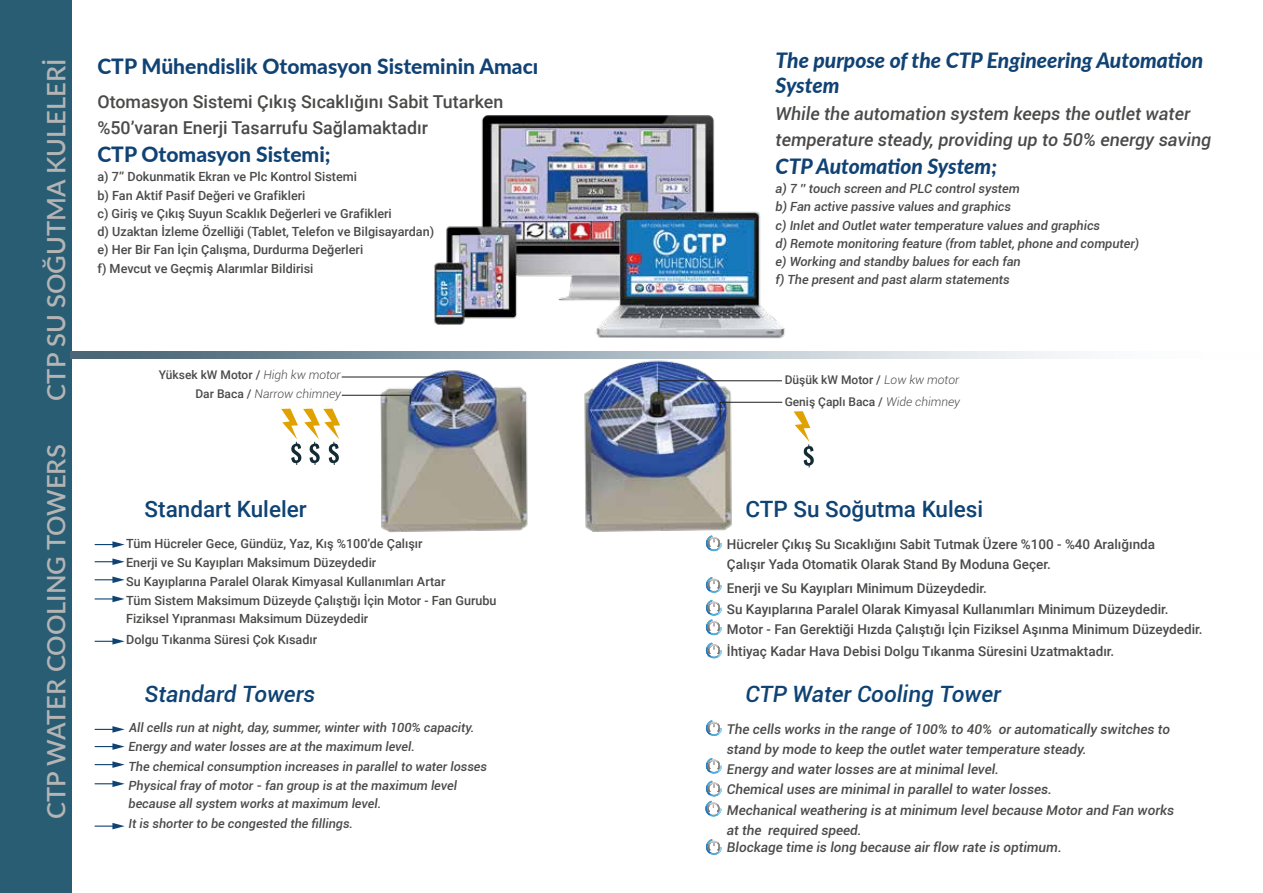
<style>
.page{position:relative;width:1263px;height:893px;background:#fff}
.page>*{position:absolute;margin:0;border:0;box-sizing:border-box;transform-origin:0 0}
.t1{font:600 25.5px "Lato";color:#b5b4b4}
.t2{font:italic 500 22.5px "Roboto";color:#0f4374}
.t3{font:500 22.5px "Roboto";color:#0f4374}
.t4{font:italic 800 21px/25.2px "Lato";color:#114274}
.t5{font:800 21px "Lato";color:#114274}
.t6{font:italic 500 17.85px/25.7px "Roboto";color:#4a4a49}
.t7{font:500 17.85px/25.7px "Roboto";color:#4a4a49}
.t8{font:500 13.5px/21px "Roboto";color:#4a4a49}
.t9{font:italic 500 13.5px/20.2px "Roboto";color:#4a4a49}
.t10{font:italic 500 12.6px/18.3px "Roboto";color:#4a4a49}
.t11{font:500 12.6px/18.3px "Roboto";color:#4a4a49}
.t12{font:500 12px "Roboto";color:#4a4a49}
.t13{font:italic 300 12px "Roboto";color:#4a4a49}
.s1{font-weight:300;font-style:italic}
.s2{font-weight:500;font-style:normal}
</style>
<div class="page">
<svg style="left:706px;top:535px;width:16px;height:16px"></svg>
<svg style="left:706px;top:577px;width:16px;height:16px"></svg>
<svg style="left:706px;top:600px;width:16px;height:35px"></svg>
<svg style="left:706px;top:643px;width:16px;height:15px"></svg>
<div style="left:0;top:0;width:72px;height:893px;background:#285d74"></div>
<svg style="left:71px;top:351px;width:1006px;height:7px;background:#9fafb9"></svg>
<img style="left:434px;top:115px;width:352px;height:224px">
<svg style="left:95px;top:541px;width:30px;height:7px"></svg>
<svg style="left:95px;top:558px;width:30px;height:7px"></svg>
<svg style="left:95px;top:576px;width:30px;height:7px"></svg>
<svg style="left:95px;top:596px;width:30px;height:6px"></svg>
<svg style="left:95px;top:638px;width:30px;height:7px"></svg>
<svg style="left:706px;top:720px;width:16px;height:16px"></svg>
<svg style="left:706px;top:758px;width:16px;height:16px"></svg>
<svg style="left:705px;top:781px;width:17px;height:35px"></svg>
<svg style="left:706px;top:839px;width:16px;height:16px"></svg>
<svg style="left:95px;top:726px;width:30px;height:7px"></svg>
<svg style="left:95px;top:743px;width:30px;height:7px"></svg>
<svg style="left:95px;top:761px;width:30px;height:7px"></svg>
<svg style="left:95px;top:780px;width:30px;height:7px"></svg>
<hr style="left:95px;top:825px;width:20px;height:2px;background:#0e4374">
<svg style="left:112px;top:823px;width:13px;height:6px"></svg>
<img style="left:575px;top:357px;width:163px;height:175px">
<img style="left:372px;top:357px;width:164px;height:176px">
<hr style="left:658px;top:380px;width:124px;height:1px;background:#1d1d1b">
<svg style="left:658px;top:381px;width:1px;height:13px"></svg>
<hr style="left:720px;top:402px;width:62px;height:1px;background:#1d1d1b">
<svg style="left:720px;top:402px;width:1px;height:18px"></svg>
<svg style="left:794px;top:411px;width:20px;height:57px"></svg>
<hr style="left:342px;top:377px;width:105px;height:1px;background:#1d1d1b">
<hr style="left:342px;top:395px;width:69px;height:1px;background:#1d1d1b">
<svg style="left:281px;top:409px;width:59px;height:56px"></svg>
<h1 class="t1" style="left:38px;top:400px;width:343px;rotate:-90deg">CTP SU SOĞUTMA KULELERİ</h1>
<h1 class="t1" style="left:38px;top:819px;width:376px;rotate:-90deg">CTP WATER COOLING TOWERS</h1>
<h3 class="t5" style="left:97px;top:50px;width:442px">CTP Mühendislik Otomasyon Sisteminin Amacı</h3>
<h3 class="t7" style="left:97px;top:88px;width:407px">Otomasyon Sistemi Çıkış Sıcaklığını Sabit Tutarken %50’varan Enerji Tasarrufu Sağlamaktadır</h3>
<h3 class="t5" style="left:97px;top:139px;width:235px">CTP Otomasyon Sistemi;</h3>
<p class="t11" style="left:97px;top:167px;width:338px">a) 7’’ Dokunmatik Ekran ve Plc Kontrol Sistemi<br>b) Fan Aktif Pasif Değeri ve Grafikleri<br>c) Giriş ve Çıkış Suyun Scaklık Değerleri ve Grafikleri<br>d) Uzaktan İzleme Özelliği (Tablet, Telefon ve Bilgisayardan) e) Her Bir Fan İçin Çalışma, Durdurma Değerleri<br>f) Mevcut ve Geçmiş Alarımlar Bildirisi</p>
<p class="t12" style="left:159px;top:366px;width:183px">Yüksek kW Motor / <span class="s1">High kw motor</span></p>
<p class="t13" style="left:195px;top:386px;width:147px"><span class="s2">Dar Baca /</span> Narrow chimney</p>
<h2 class="t3" style="left:145px;top:494px;width:164px">Standart Kuleler</h2>
<p class="t11" style="left:126px;top:533px;width:372px;line-height:18.9px">Tüm Hücreler Gece, Gündüz, Yaz, Kış %100’de Çalışır<br>Enerji ve Su Kayıpları Maksimum Düzeydedir<br>Su Kayıplarına Paralel Olarak Kimyasal Kullanımları Artar<br>Tüm Sistem Maksimum Düzeyde Çalıştığı İçin Motor - Fan Gurubu Fiziksel Yıpranması Maksimum Düzeydedir</p>
<p class="t11" style="left:126px;top:629px;width:193px">Dolgu Tıkanma Süresi Çok Kısadır</p>
<h2 class="t2" style="left:145px;top:678px;width:172px">Standard Towers</h2>
<p class="t10" style="left:129px;top:718px;width:360px;line-height:18.9px">All cells run at night, day, summer, winter with 100% capacity.<br>Energy and water losses are at the maximum level.<br>The chemical consumption increases in parallel to water losses Physical fray of motor - fan group is at the maximum level because all system works at maximum level.</p>
<p class="t10" style="left:129px;top:814px;width:226px">It is shorter to be congested the fillings.</p>
<h3 class="t4" style="left:776px;top:47px;width:429px">The purpose of the CTP Engineering Automation<br>System</h3>
<h3 class="t6" style="left:776px;top:100px;width:437px">While the automation system keeps the outlet water temperature steady, providing up to 50% energy saving</h3>
<h3 class="t4" style="left:776px;top:153px;width:223px">CTP Automation System;</h3>
<p class="t10" style="left:776px;top:179px;width:365px">a) 7 '' touch screen and PLC control system<br>b) Fan active passive values and graphics<br>c) Inlet and Outlet water temperature values and graphics<br>d) Remote monitoring feature (from tablet, phone and computer) e) Working and standby balues for each fan<br>f) The present and past alarm statements</p>
<p class="t12" style="left:785px;top:371px;width:176px">Düşük kW Motor / <span class="s1">Low kw motor</span></p>
<p class="t12" style="left:785px;top:393px;width:177px">Geniş Çaplı Baca / <span class="s1">Wide chimney</span></p>
<h2 class="t3" style="left:745px;top:494px;width:239px">CTP Su Soğutma Kulesi</h2>
<p class="t8" style="left:727px;top:534px;width:430px;line-height:19.5px">Hücreler Çıkış Su Sıcaklığını Sabit Tutmak Üzere %100 - %40 Aralığında<br>Çalışır Yada Otomatik Olarak Stand By Moduna Geçer.</p>
<p class="t8" style="left:727px;top:577px;width:477px">Enerji ve Su Kayıpları Minimum Düzeydedir.<br>Su Kayıplarına Paralel Olarak Kimyasal Kullanımları Minimum Düzeydedir.<br>Motor - Fan Gerektiği Hızda Çalıştığı İçin Fiziksel Aşınma Minimum Düzeydedir.<br>İhtiyaç Kadar Hava Debisi Dolgu Tıkanma Süresini Uzatmaktadır.</p>
<h2 class="t2" style="left:745px;top:678px;width:257px">CTP Water Cooling Tower</h2>
<p class="t9" style="left:727px;top:719px;width:449px">The cells works in the range of 100% to 40% or automatically switches to stand by mode to keep the outlet water temperature steady.<br>Energy and water losses are at minimal level.<br>Chemical uses are minimal in parallel to water losses.<br>Mechanical weathering is at minimum level because Motor and Fan works</p>
<p class="t9" style="left:727px;top:820px;width:336px;line-height:17.7px">at the required speed.<br>Blockage time is long because air flow rate is optimum.</p>
</div>
